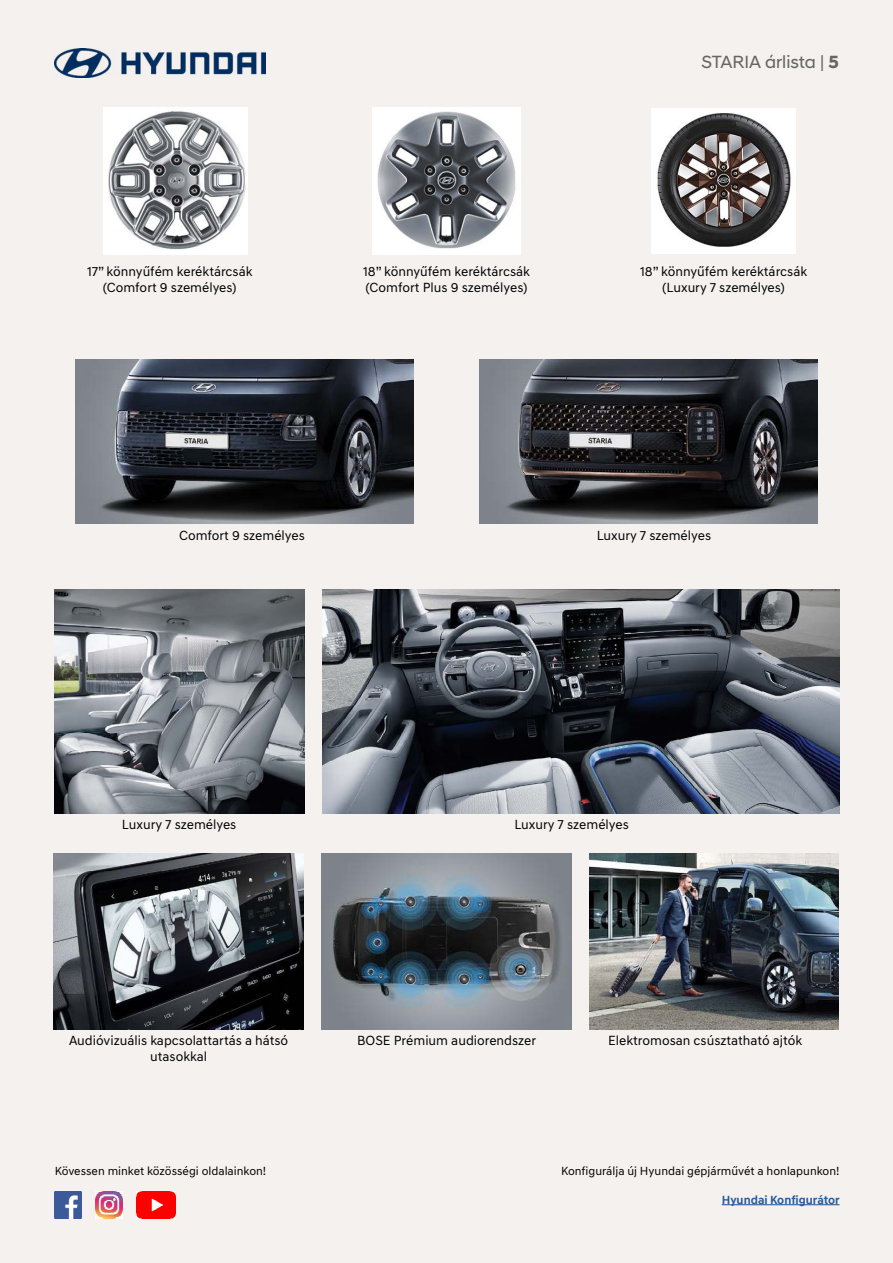
<style>
.page{position:relative;width:893px;height:1263px;background:#f4f1ef}
.page>*{position:absolute;margin:0;border:0;box-sizing:border-box;transform-origin:0 0}
.t1{font:18px "Hyundai Sans Head";color:#666665}
.t2{font:13.5px/16.2px "Hyundai Sans Text";color:#000;text-align:center}
.t3{font:12px "Hyundai Sans Text";color:#000}
.t4{font:700 12px "Hyundai Sans Text";color:#275b9b}
.s1{font-weight:700}
</style>
<div class="page">
<img style="left:54px;top:48px;width:212px;height:29px">
<hr style="left:722px;top:1204px;width:117px;height:1px;background:#275b9b">
<img style="left:54px;top:590px;width:250px;height:223px">
<img style="left:322px;top:590px;width:517px;height:223px">
<img style="left:54px;top:853px;width:250px;height:176px">
<img style="left:322px;top:853px;width:249px;height:176px">
<img style="left:589px;top:853px;width:250px;height:176px">
<img style="left:54px;top:1191px;width:28px;height:27px">
<img style="left:95px;top:1191px;width:28px;height:27px">
<svg style="left:95px;top:1195px;width:28px;height:1px"></svg>
<svg style="left:95px;top:1204px;width:28px;height:1px"></svg>
<svg style="left:95px;top:1211px;width:28px;height:1px"></svg>
<svg style="left:95px;top:1218px;width:28px;height:1px"></svg>
<img style="left:136px;top:1191px;width:40px;height:27px">
<img style="left:76px;top:359px;width:337px;height:165px">
<img style="left:480px;top:359px;width:337px;height:165px">
<img style="left:103px;top:107px;width:145px;height:147px">
<img style="left:373px;top:107px;width:147px;height:147px">
<img style="left:651px;top:108px;width:145px;height:145px">
<h1 class="t1" style="left:701px;top:51px;width:139px">STARIA árlista | <span class="s1">5</span></h1>
<p class="t2" style="left:87px;top:263px;width:167px">17” könnyűfém keréktárcsák (Comfort 9 személyes)</p>
<p class="t2" style="left:363px;top:263px;width:168px;text-align:left">18” könnyűfém keréktárcsák (Comfort Plus 9 személyes)</p>
<p class="t2" style="left:640px;top:263px;width:168px">18” könnyűfém keréktárcsák (Luxury 7 személyes)</p>
<p class="t2" style="left:179px;top:527px;width:127px">Comfort 9 személyes</p>
<p class="t2" style="left:597px;top:527px;width:116px">Luxury 7 személyes</p>
<p class="t2" style="left:122px;top:816px;width:116px">Luxury 7 személyes</p>
<p class="t2" style="left:514px;top:816px;width:116px">Luxury 7 személyes</p>
<p class="t2" style="left:69px;top:1032px;width:221px">Audióvizuális kapcsolattartás a hátsó</p>
<p class="t2" style="left:357px;top:1032px;width:181px">BOSE Prémium audiorendszer</p>
<p class="t2" style="left:150px;top:1049px;width:58px">utasokkal</p>
<p class="t2" style="left:608px;top:1032px;width:196px">Elektromosan csúsztatható ajtók</p>
<p class="t3" style="left:55px;top:1163px;width:213px">Kövessen minket közösségi oldalainkon!</p>
<p class="t3" style="left:561px;top:1163px;width:280px">Konfigurálja új Hyundai gépjárművét a honlapunkon!</p>
<p class="t4" style="left:722px;top:1192px;width:120px">Hyundai Konfigurátor</p>
</div>
